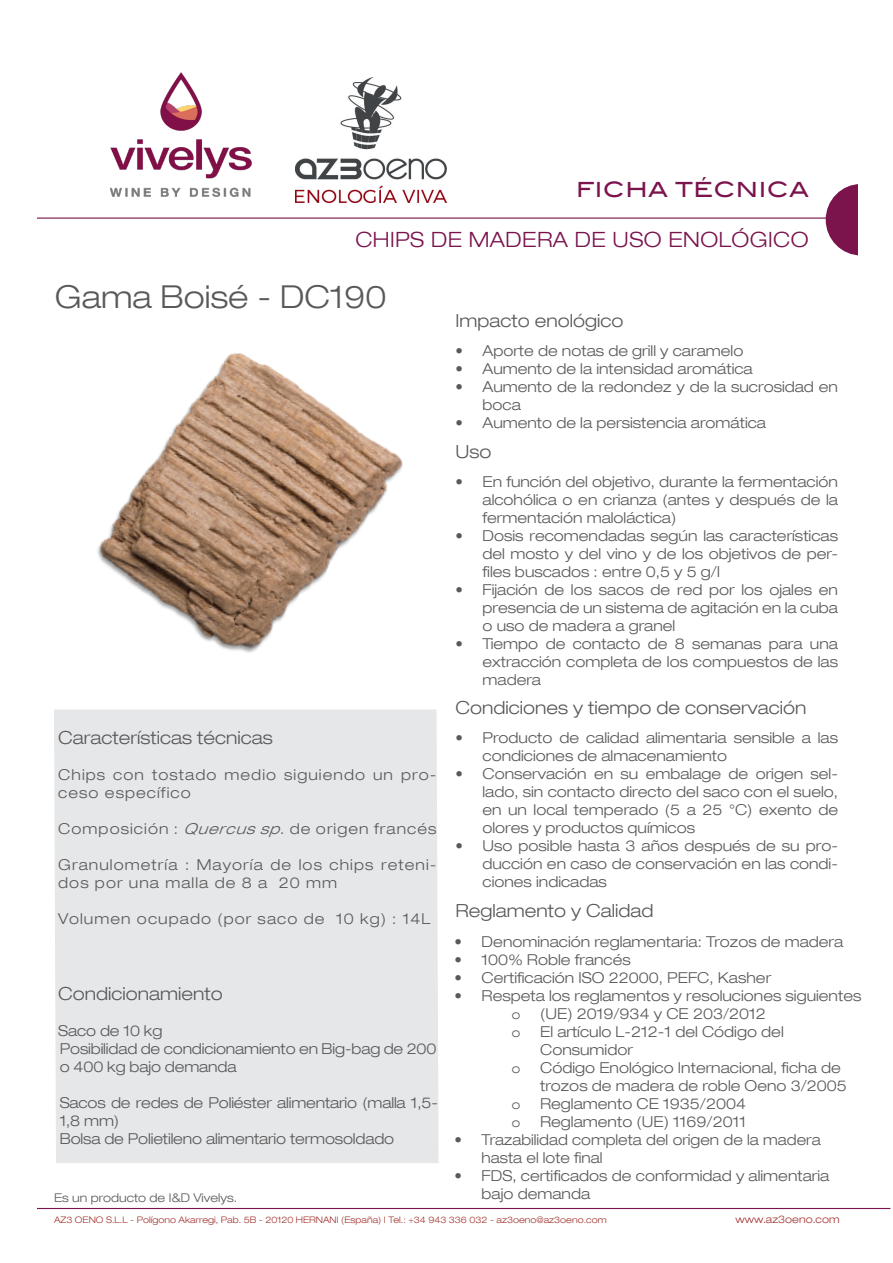
<style>
.page{position:relative;width:893px;height:1263px;background:#fff}
.page>*{position:absolute;margin:0;border:0;box-sizing:border-box;transform-origin:0 0}
.t1{font:300 expanded 31.5px "Helvetica Neue LT Com";color:#595959}
.t2{font:300 expanded 21px "Helvetica Neue LT Com";letter-spacing:.02em;color:#7b134d}
.t3{font:500 21px "ITC Blair Com";letter-spacing:.02em;color:#7b134d}
.t4{font:300 expanded 18px "Helvetica Neue LT Com";color:#595959}
.t5{font:300 expanded 15px/18px "Helvetica Neue LT Com";color:#595959}
.t6{font:300 expanded 15px/18px "Helvetica Neue LT Com";letter-spacing:.07em;color:#595959}
.t7{font:15px "Courier Std";color:#595959}
.t8{font:300 expanded 12px "Helvetica Neue LT Com";color:#595959}
.t9{font:300 expanded 10.5px "Helvetica Neue LT Com";color:#a23430}
.t10{font:300 expanded 9px "Helvetica Neue LT Com";color:#a23430}
.s1{font-style:italic}
</style>
<div class="page">
<hr style="left:6px;top:218px;width:842px;height:1px;background:#7b134d">
<svg style="left:826px;top:184px;width:32px;height:71px"></svg>
<div style="left:54px;top:729px;width:385px;height:434px;background:#e6e7e9"></div>
<hr style="left:18px;top:1208px;width:872px;height:1px;background:#7b134d">
<div style="left:0;top:21px;width:36px;height:1242px;background:#fff"></div>
<img style="left:54px;top:353px;width:383px;height:376px">
<img style="left:295px;top:77px;width:151px;height:126px">
<img style="left:109px;top:72px;width:188px;height:129px">
<h2 class="t3" style="left:576px;top:177px;width:234px">FICHA TÉCNICA</h2>
<h2 class="t2" style="left:355px;top:227px;width:455px">CHIPS DE MADERA DE USO ENOLÓGICO</h2>
<h1 class="t1" style="left:55px;top:277px;width:333px">Gama Boisé - DC190</h1>
<p class="t4" style="left:58px;top:726px;width:216px">Características técnicas</p>
<p class="t6" style="left:58px;top:765px;width:380px">Chips con tostado medio siguiendo un pro&shy;ceso específico</p>
<p class="t6" style="left:58px;top:819px;width:380px">Composición : <span class="s1">Quercussp</span>. de origen francés</p>
<p class="t6" style="left:58px;top:855px;width:380px">Granulometría : Mayoría de los chips reteni&shy;dos por una malla de 8 a 20 mm</p>
<p class="t6" style="left:58px;top:909px;width:374px">Volumen ocupado (por saco de 10 kg) : 14L</p>
<p class="t4" style="left:58px;top:982px;width:166px">Condicionamiento</p>
<p class="t5" style="left:58px;top:1021px;width:380px">Saco de 10 kg<br>Posibilidad de condicionamiento en Big-bag de 200 o 400 kg bajo demanda</p>
<p class="t5" style="left:60px;top:1093px;width:380px">Sacos de redes de Poliéster alimentario (malla 1,5-<br>1,8 mm)<br>Bolsa de Polietileno alimentario termosoldado</p>
<p class="t8" style="left:54px;top:1191px;width:185px">Es un producto de I&amp;D Vivelys.</p>
<p class="t4" style="left:455px;top:310px;width:170px">Impacto enológico</p>
<p class="t5" style="left:455px;top:341px;width:289px">• Aporte de notas de grill y caramelo</p>
<p class="t5" style="left:455px;top:359px;width:299px">• Aumento de la intensidad aromática</p>
<p class="t5" style="left:482px;top:377px;width:357px;text-indent:-27px">• Aumento de la redondez y de la sucrosidad en boca</p>
<p class="t5" style="left:455px;top:413px;width:312px">• Aumento de la persistencia aromática</p>
<p class="t4" style="left:455px;top:441px;width:38px">Uso</p>
<p class="t5" style="left:482px;top:472px;width:357px;text-align:justify;text-indent:-27px">• En función del objetivo, durante la fermentación alcohólica o en crianza (antes y después de la fermentación maloláctica)</p>
<p class="t5" style="left:482px;top:526px;width:357px;text-align:justify;text-indent:-27px">• Dosis recomendadas según las características del mosto y del vino y de los objetivos de per&shy;files buscados : entre 0,5 y 5 g/l</p>
<p class="t5" style="left:482px;top:580px;width:357px;text-align:justify;text-indent:-27px">• Fijación de los sacos de red por los ojales en presencia de un sistema de agitación en la cuba o uso de madera a granel</p>
<p class="t5" style="left:482px;top:634px;width:357px;text-align:justify;text-indent:-27px">• Tiempo de contacto de 8 semanas para una extracción completa de los compuestos de las madera</p>
<p class="t4" style="left:455px;top:697px;width:353px">Condiciones y tiempo de conservación</p>
<p class="t5" style="left:482px;top:728px;width:357px;text-indent:-27px">• Producto de calidad alimentaria sensible a las condiciones de almacenamiento</p>
<p class="t5" style="left:482px;top:764px;width:357px;text-align:justify;text-indent:-27px">• Conservación en su embalage de origen sel&shy;lado, sin contacto directo del saco con el suelo, en un local temperado (5 a 25 °C) exento de olores y productos químicos</p>
<p class="t5" style="left:482px;top:836px;width:357px;text-align:justify;text-indent:-27px">• Uso posible hasta 3 años después de su pro&shy;ducción en caso de conservación en las condi&shy;ciones indicadas</p>
<p class="t4" style="left:455px;top:900px;width:199px">Reglamento y Calidad</p>
<p class="t5" style="left:455px;top:932px;width:390px">• Denominación reglamentaria: Trozos de madera</p>
<p class="t5" style="left:455px;top:950px;width:178px">• 100% Roble francés</p>
<p class="t5" style="left:455px;top:968px;width:318px">• Certificación ISO 22000, PEFC, Kasher</p>
<p class="t5" style="left:455px;top:986px;width:408px">• Respeta los reglamentos y resoluciones siguientes</p>
<p class="t7" style="left:512px;top:1006px;width:10px">o</p>
<p class="t5" style="left:540px;top:1004px;width:227px">(UE) 2019/934 y CE 203/2012</p>
<p class="t7" style="left:512px;top:1024px;width:10px">o</p>
<p class="t5" style="left:540px;top:1022px;width:245px">El artículo L-212-1 del Código del<br>Consumidor</p>
<p class="t7" style="left:512px;top:1060px;width:10px">o</p>
<p class="t5" style="left:540px;top:1058px;width:308px">Código Enológico Internacional, ficha de trozos de madera de roble Oeno 3/2005</p>
<p class="t7" style="left:512px;top:1096px;width:10px">o</p>
<p class="t5" style="left:540px;top:1094px;width:207px">Reglamento CE 1935/2004</p>
<p class="t7" style="left:512px;top:1114px;width:10px">o</p>
<p class="t5" style="left:540px;top:1112px;width:207px">Reglamento (UE) 1169/2011</p>
<p class="t5" style="left:482px;top:1130px;width:341px;text-indent:-27px">• Trazabilidad completa del origen de la madera hasta el lote final</p>
<p class="t5" style="left:482px;top:1166px;width:349px;text-indent:-27px">• FDS, certificados de conformidad y alimentaria bajo demanda</p>
<p class="t10" style="left:54px;top:1214px;width:554px">AZ3 OENO S.L.L - Polígono Akarregi, Pab. 5B - 20120 HERNANI (España) I Tel.: +34 943 336 032 - az3oeno@az3oeno.com</p>
<p class="t9" style="left:736px;top:1213px;width:105px">www.az3oeno.com</p>
</div>
